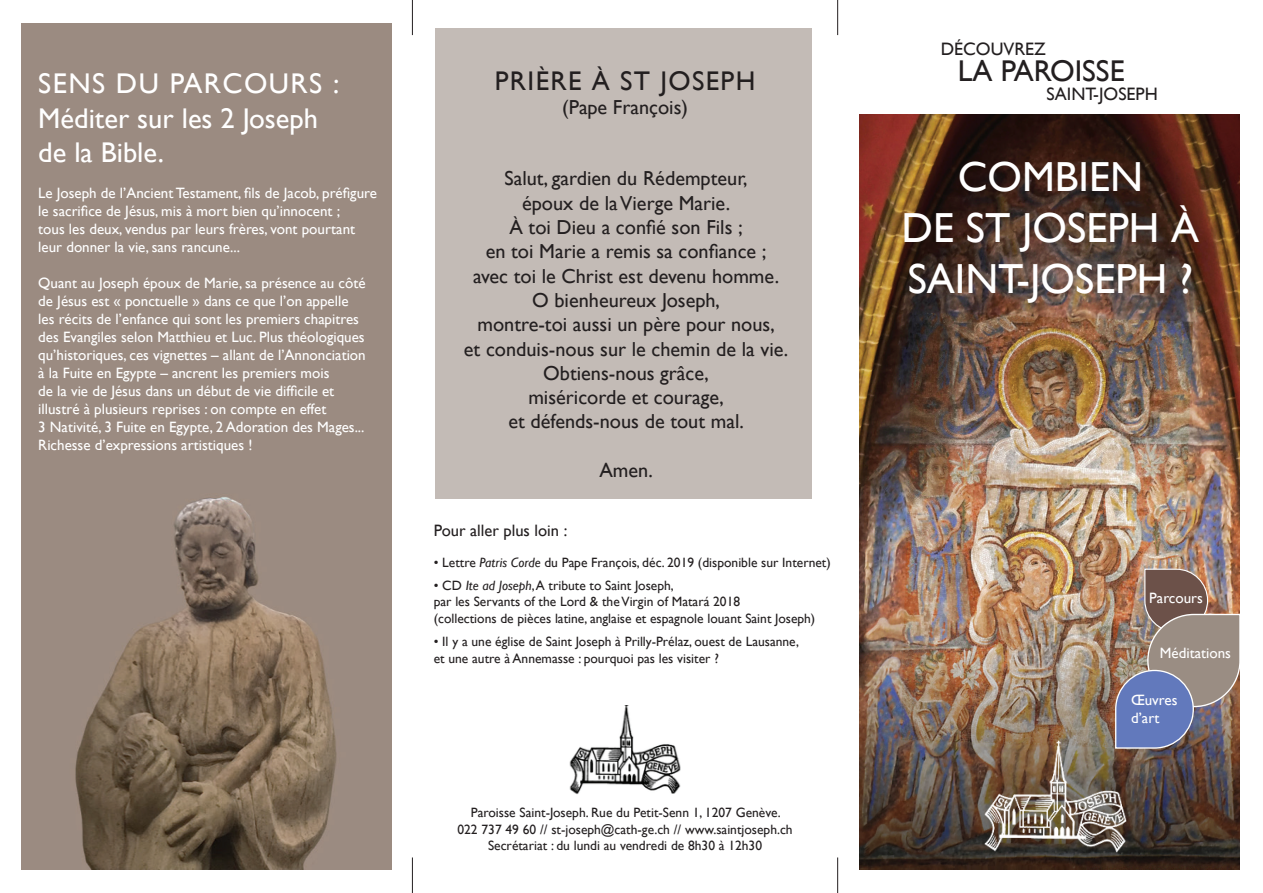
<style>
.page{position:relative;width:1263px;height:893px;background:#fff}
.page>*{position:absolute;margin:0;border:0;box-sizing:border-box;transform-origin:0 0}
.t1{font:42px/51px "Gill Sans";color:#fff;text-align:center}
.t2{font:30px "Gill Sans";color:#231f20}
.t3{font:28.5px/34.2px "Gill Sans";color:#fff}
.t4{font:27px "Gill Sans";letter-spacing:.05em;color:#231f20}
.t5{font:20.25px/24.3px "Gill Sans";color:#231f20;text-align:center}
.t6{font:18px "Gill Sans";color:#231f20}
.t7{font:16.5px "Gill Sans";color:#231f20}
.t8{font:15px/18px "Gill Sans";color:#fff}
.t9{font:13.5px/16.2px "Gill Sans";color:#231f20}
.s1{font-style:italic}
</style>
<div class="page">
<div style="left:435px;top:28px;width:377px;height:471px;background:#c3bbb6"></div>
<img style="left:860px;top:115px;width:379px;height:755px">
<img style="left:21px;top:23px;width:370px;height:847px">
<img style="left:984px;top:741px;width:143px;height:112px">
<img style="left:569px;top:705px;width:112px;height:89px">
<hr style="left:412px;top:0;width:1px;height:35px;background:#231f20">
<hr style="left:412px;top:857px;width:1px;height:36px;background:#231f20">
<hr style="left:837px;top:0;width:1px;height:35px;background:#231f20">
<hr style="left:837px;top:857px;width:1px;height:36px;background:#231f20">
<img style="left:1114px;top:568px;width:126px;height:181px">
<h3 class="t3" style="left:38px;top:67px;width:302px">SENS DU PARCOURS :<br>Méditer sur les 2 Joseph de la Bible.</h3>
<p class="t8" style="left:38px;top:184px;width:340px">Le Joseph de l’Ancient Testament, fils de Jacob, préfigure le sacrifice de Jésus, mis à mort bien qu’innocent ;<br>tous les deux, vendus par leurs frères, vont pourtant leur donner la vie, sans rancune...</p>
<p class="t8" style="left:38px;top:274px;width:329px">Quant au Joseph époux de Marie, sa présence au côté de Jésus est « ponctuelle » dans ce que l’on appelle les récits de l’enfance qui sont les premiers chapitres des Evangiles selon Matthieu et Luc. Plus théologiques qu’historiques, ces vignettes – allant de l’Annonciation à la Fuite en Egypte – ancrent les premiers mois<br>de la vie de Jésus dans un début de vie difficile et illustré à plusieurs reprises : on compte en effet<br>3 Nativité, 3 Fuite en Egypte, 2 Adoration des Mages...<br>Richesse d’expressions artistiques !</p>
<h3 class="t4" style="left:495px;top:65px;width:262px">PRIÈRE À ST JOSEPH</h3>
<h3 class="t5" style="left:562px;top:96px;width:127px">(Pape François)</h3>
<p class="t5" style="left:464px;top:167px;width:326px">Salut, gardien du Rédempteur,<br>époux de la Vierge Marie.<br>À toi Dieu a confié son Fils ;<br>en toi Marie a remis sa confiance ;<br>avec toi le Christ est devenu homme.<br>O bienheureux Joseph,<br>montre-toi aussi un père pour nous,<br>et conduis-nous sur le chemin de la vie.<br>Obtiens-nous grâce,<br>miséricorde et courage,<br>et défends-nous de tout mal.</p>
<h3 class="t5" style="left:599px;top:458px;width:55px">Amen.</h3>
<p class="t7" style="left:434px;top:521px;width:135px">Pour aller plus loin :</p>
<p class="t9" style="left:434px;top:554px;width:398px">• Lettre <span class="s1">Patris Corde</span> du Pape François, déc. 2019 (disponible sur Internet)</p>
<p class="t9" style="left:434px;top:578px;width:383px">• CD <span class="s1">Ite ad Joseph</span>, A tribute to Saint Joseph,<br>par les Servants of the Lord &amp; the Virgin of Matará 2018<br>(collections de pièces latine, anglaise et espagnole louant Saint Joseph)</p>
<p class="t9" style="left:434px;top:634px;width:367px">• Il y a une église de Saint Joseph à Prilly-Prélaz, ouest de Lausanne, et une autre à Annemasse : pourquoi pas les visiter ?</p>
<p class="t9" style="left:457px;top:805px;width:337px;text-align:center">Paroisse Saint-Joseph. Rue du Petit-Senn 1, 1207 Genève.<br>022 737 49 60 // st-joseph@cath-ge.ch // www.saintjoseph.ch<br>Secrétariat : du lundi au vendredi de 8h30 à 12h30</p>
<p class="t6" style="left:941px;top:38px;width:107px">DÉCOUVREZ</p>
<h2 class="t2" style="left:958px;top:53px;width:168px">LA PAROISSE</h2>
<p class="t6" style="left:1046px;top:83px;width:113px">SAINT-JOSEPH</p>
<h1 class="t1" style="left:902px;top:152px;width:299px">COMBIEN<br>DE ST JOSEPH À<br>SAINT-JOSEPH ?</h1>
<p class="t8" style="left:1149px;top:589px;width:55px">Parcours</p>
<p class="t8" style="left:1160px;top:644px;width:73px">Méditations</p>
<p class="t8" style="left:1131px;top:691px;width:48px">Œuvres d’art</p>
</div>
